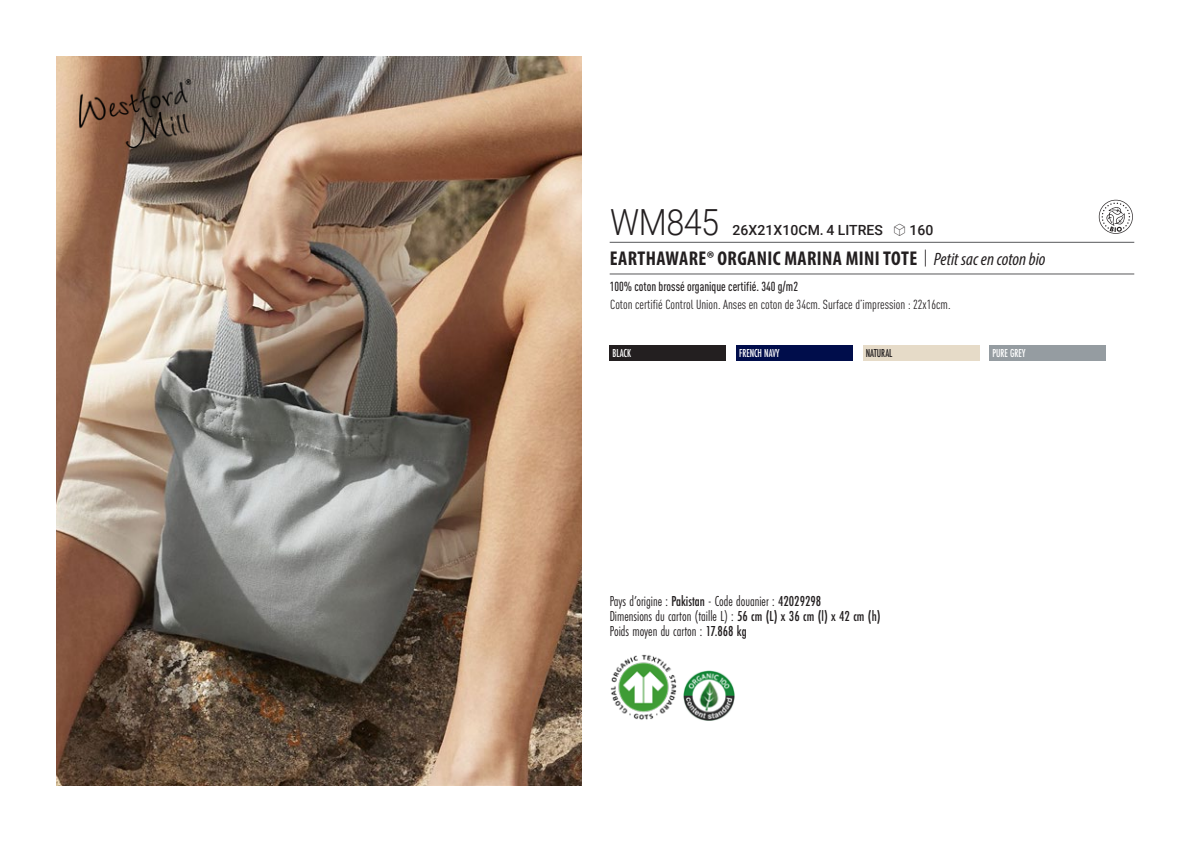
<style>
.page{position:relative;width:1191px;height:842px;background:#fff}
.page>*{position:absolute;margin:0;border:0;box-sizing:border-box;transform-origin:0 0}
.t1{font:300 36px "Roboto";letter-spacing:-.015em;color:#231f20;scale:.9 1}
.t2{font:700 condensed 20px "Myriad Pro";letter-spacing:.02em;color:#231f20}
.t3{font:15px "Futura PT Cond";color:#231f20;scale:.95 1}
.t4{font:500 14px "Roboto";letter-spacing:.005em;color:#231f20}
.t5{font:condensed 13px "DIN Pro";color:#231f20}
.grammage_2020{font:500 condensed 13px "DIN Pro";color:#231f20;scale:.95 1}
.Coloris_nuancier_bla{font:500 12px "Futura PT Cond";letter-spacing:-.01em;color:#fff;scale:.9 1}
.Coloris_nuancier{font:500 12px "Futura PT Cond";letter-spacing:-.01em;color:#231f20;scale:.9 1}
.s1{font-family:"Linotype Shapeshifter";font-weight:400;font-size:16px}
.s2{font-family:"Roboto Condensed";font-weight:300;font-stretch:normal}
.s3{font-family:"Myriad Variable Concept";font-weight:400;font-style:italic;font-stretch:normal;font-size:18px}
.s4{font-weight:500}
</style>
<div class="page">
<img style="left:57px;top:57px;width:524px;height:728px">
<img style="left:79px;top:79px;width:111px;height:68px">
<div style="left:609px;top:345px;width:117px;height:16px;background:#231f20"></div>
<div style="left:736px;top:345px;width:116px;height:16px;background:#000d4b"></div>
<div style="left:863px;top:345px;width:116px;height:16px;background:#e6dbc8"></div>
<div style="left:989px;top:345px;width:116px;height:16px;background:#959ca1"></div>
<svg style="left:1098px;top:200px;width:34px;height:34px"></svg>
<img style="left:610px;top:654px;width:67px;height:66px">
<img style="left:683px;top:670px;width:51px;height:51px">
<hr style="left:609px;top:242px;width:525px;height:1px;background:#57585a">
<hr style="left:609px;top:274px;width:525px;height:1px;background:#57585a">
<p class="t1" style="left:610px;top:197px;width:123px">WM845</p>
<p class="t4" style="left:732px;top:220px;width:203px">26X21X10CM. 4 LITRES <span class="s1">S</span> 160</p>
<p class="t2" style="left:610px;top:246px;width:437px">EARTHAWARE® ORGANIC MARINA MINI TOTE <span class="s2">|</span> <span class="s3">Petit sac en coton bio</span></p>
<p class="grammage_2020" style="left:609px;top:277px;width:200px">100% coton brossé organique certifié. 340 g/m2</p>
<p class="t5" style="left:610px;top:295px;width:342px">Coton certifié Control Union. Anses en coton de 34cm. Surface d’impression : 22x16cm.</p>
<p class="Coloris_nuancier_bla" style="left:612px;top:346px;width:22px">BLACK</p>
<p class="Coloris_nuancier_bla" style="left:739px;top:346px;width:46px">FRENCH NAVY</p>
<p class="Coloris_nuancier" style="left:866px;top:346px;width:31px">NATURAL</p>
<p class="Coloris_nuancier_bla" style="left:992px;top:346px;width:38px">PURE GREY</p>
<p class="t3" style="left:609px;top:592px;width:224px">Pays d’origine : <span class="s4">Pakistan</span> - Code douanier : <span class="s4">42029298</span></p>
<p class="t3" style="left:609px;top:607px;width:287px">Dimensions du carton (taille L) : <span class="s4">56 cm (L) x 36 cm (l) x 42 cm (h)</span></p>
<p class="t3" style="left:609px;top:622px;width:146px">Poids moyen du carton : <span class="s4">17.868 kg</span></p>
</div>
